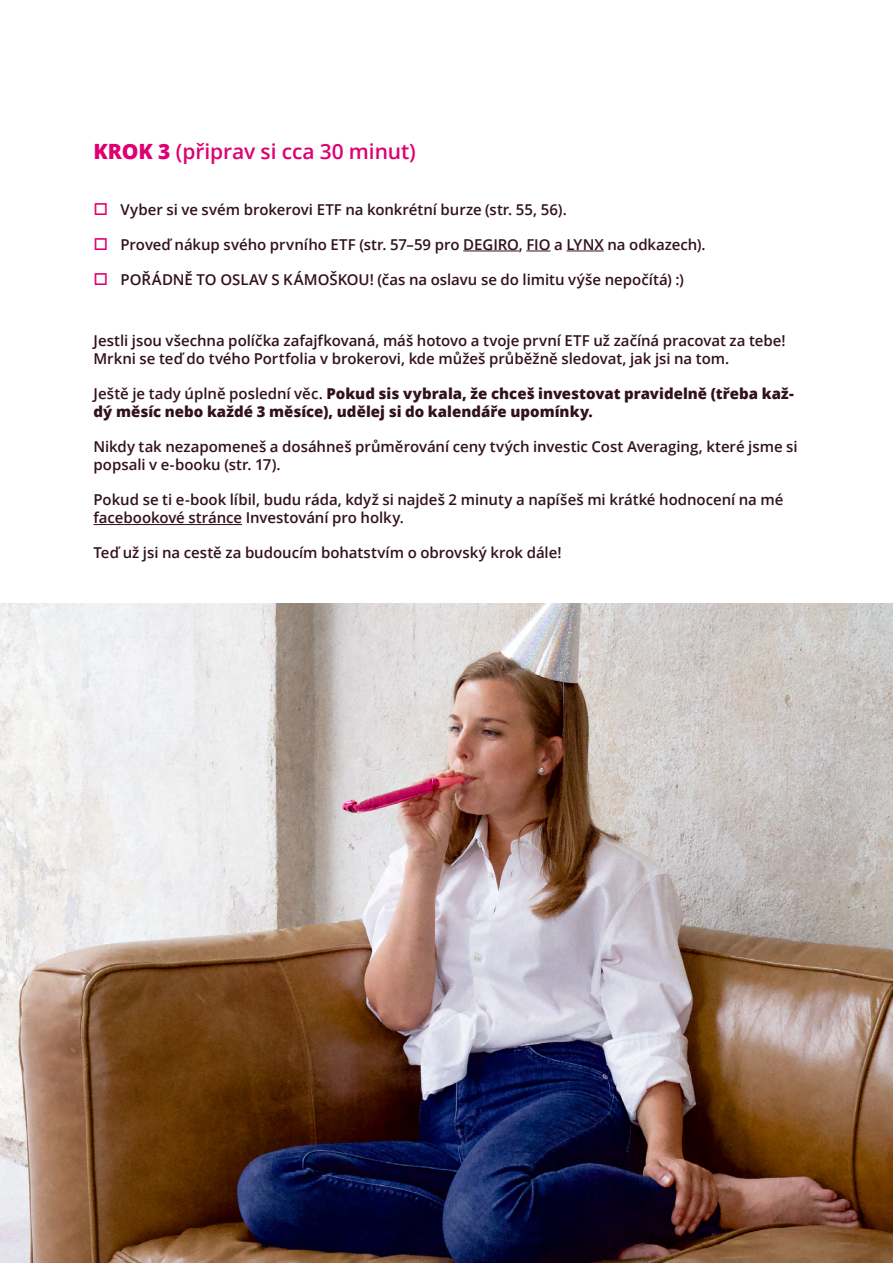
<style>
.page{position:relative;width:893px;height:1263px;background:#fff}
.page>*{position:absolute;margin:0;border:0;box-sizing:border-box;transform-origin:0 0}
.t1{font:600 21px "Open Sans";letter-spacing:-.005em;color:#de0072}
.t2{font:600 15px/18px "Open Sans";letter-spacing:-.005em;color:#32121a}
.t3{font:800 15px/18px "Open Sans";color:#32121a}
.s1{font-weight:800}
.s2{font-weight:600}
</style>
<div class="page">
<hr style="left:463px;top:251px;width:56px;height:1px;background:#32121a">
<svg style="left:526px;top:251px;width:24px;height:1px"></svg>
<hr style="left:567px;top:251px;width:37px;height:1px;background:#32121a">
<hr style="left:94px;top:524px;width:148px;height:1px;background:#32121a">
<img style="left:0;top:604px;width:893px;height:659px">
<h1 class="t1" style="left:94px;top:136px;width:324px"><span class="s1">KROK 3</span> (připrav si cca 30 minut)</h1>
<p class="t2" style="left:121px;top:200px;width:448px">Vyber si ve svém brokerovi ETF na konkrétní burze (str. 55, 56).</p>
<p class="t2" style="left:121px;top:235px;width:587px">Proveď nákup svého prvního ETF (str. 57–59 pro DEGIRO, FIO a LYNX na odkazech).</p>
<p class="t2" style="left:121px;top:270px;width:565px">POŘÁDNĚ TO OSLAV S KÁMOŠKOU! (čas na oslavu se do limitu výše nepočítá) :)</p>
<p class="t2" style="left:94px;top:332px;width:694px">Jestli jsou všechna políčka zafajfkovaná, máš hotovo a tvoje první ETF už začíná pracovat za tebe!<br>Mrkni se teď do tvého Portfolia v brokerovi, kde můžeš průběžně sledovat, jak jsi na tom.</p>
<p class="t3" style="left:94px;top:384px;width:702px"><span class="s2">Ještě je tady úplně poslední věc.</span> Pokud sis vybrala, že chceš investovat pravidelně (třeba kaž&shy;dý měsíc nebo každé 3 měsíce), udělej si do kalendáře upomínky.</p>
<p class="t2" style="left:94px;top:438px;width:706px">Nikdy tak nezapomeneš a dosáhneš průměrování ceny tvých investic Cost Averaging, které jsme si popsali v e-booku (str. 17).</p>
<p class="t2" style="left:94px;top:491px;width:691px">Pokud se ti e-book líbil, budu ráda, když si najdeš 2 minuty a napíšeš mi krátké hodnocení na mé facebookové stránce Investování pro holky.</p>
<p class="t2" style="left:94px;top:544px;width:469px">Teď už jsi na cestě za budoucím bohatstvím o obrovský krok dále!</p>
</div>
